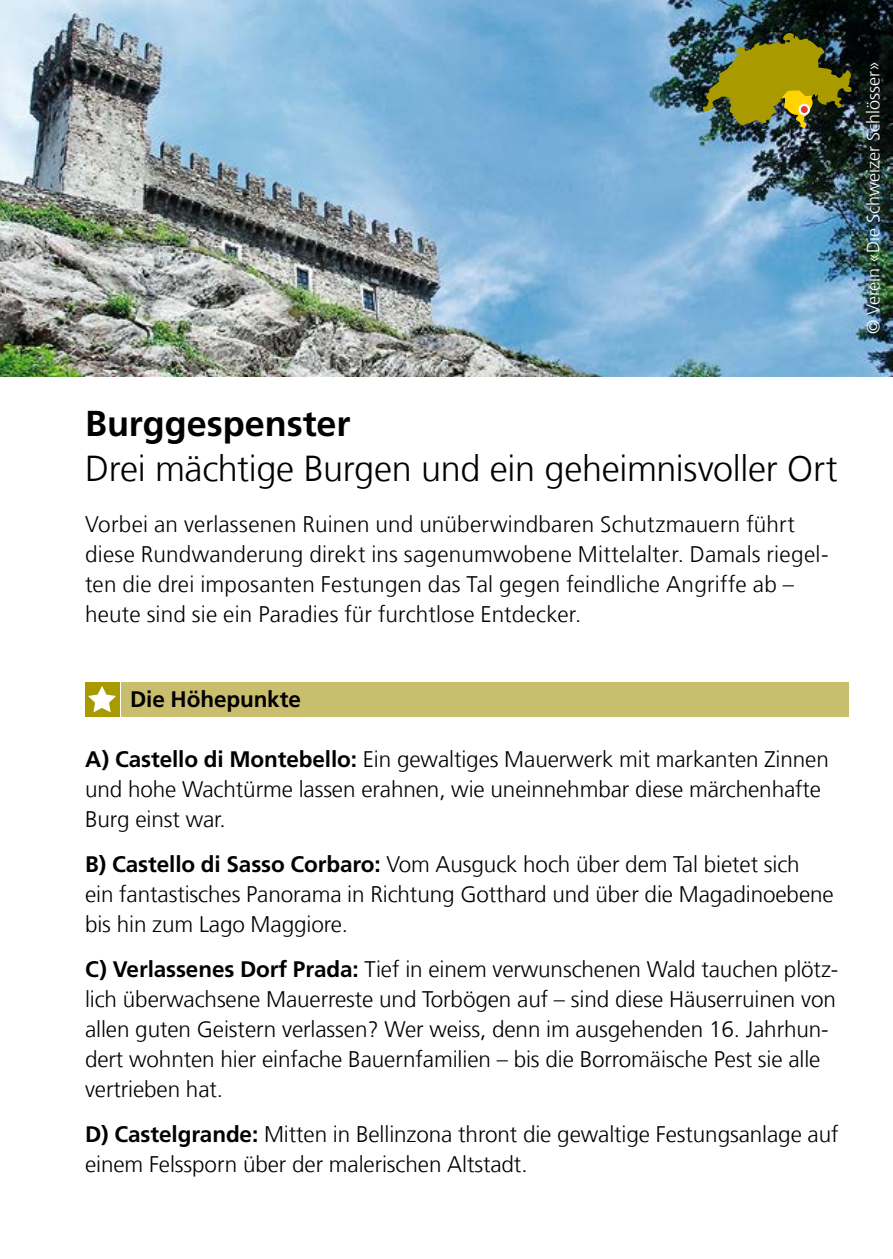
<style>
.page{position:relative;width:893px;height:1259px;background:#fff}
.page>*{position:absolute;margin:0;border:0;box-sizing:border-box;transform-origin:0 0}
.t1{font:300 36px "Frutiger LT Com";letter-spacing:-.01em;color:#000}
.t2{font:700 36px "Frutiger LT Com";color:#000}
.t3{font:300 22.5px/30px "Frutiger LT Com";letter-spacing:-.005em;color:#000}
.t4{font:700 22.5px "Frutiger LT Com";letter-spacing:-.005em;color:#000}
.t5{font:300 18px "Frutiger LT Com";color:#fff}
.s1{font-weight:700}
</style>
<div class="page">
<img style="left:0;top:0;width:893px;height:377px">
<img style="left:703px;top:31px;width:149px;height:98px">
<svg style="left:798px;top:104px;width:12px;height:11px"></svg>
<div style="left:801px;top:106px;width:7px;height:7px;background:#e73928;border-radius:50%"></div>
<div style="left:121px;top:682px;width:728px;height:34px;background:#c9bd6e"></div>
<div style="left:85px;top:682px;width:34px;height:34px;background:#a99a00"></div>
<svg style="left:88px;top:686px;width:28px;height:26px"></svg>
<p class="t5" style="left:863px;top:334px;width:274px;rotate:-90deg">© Verein «Die Schweizer Schlösser»</p>
<h1 class="t2" style="left:85px;top:402px;width:267px">Burggespenster</h1>
<h2 class="t1" style="left:85px;top:447px;width:754px">Drei mächtige Burgen und ein geheimnisvoller Ort</h2>
<p class="t3" style="left:85px;top:509px;width:745px">Vorbei an verlassenen Ruinen und unüberwindbaren Schutzmauern führt diese Rundwanderung direkt ins sagenumwobene Mittelalter. Damals riegel&shy;ten die drei imposanten Festungen das Tal gegen feindliche Angriffe ab – heute sind sie ein Paradies für furchtlose Entdecker.</p>
<h2 class="t4" style="left:130px;top:686px;width:172px">Die Höhepunkte</h2>
<h3 class="t3" style="left:85px;top:744px;width:745px"><span class="s1">A) Castello di Montebello:</span> Ein gewaltiges Mauerwerk mit markanten Zinnen</h3>
<p class="t3" style="left:85px;top:774px;width:738px">und hohe Wachtürme lassen erahnen, wie uneinnehmbar diese märchenhafte<br>Burg einst war.</p>
<h3 class="t3" style="left:85px;top:849px;width:716px"><span class="s1">B) Castello di Sasso Corbaro:</span> Vom Ausguck hoch über dem Tal bietet sich</h3>
<p class="t3" style="left:85px;top:879px;width:750px">ein fantastisches Panorama in Richtung Gotthard und über die Magadinoebene bis hin zum Lago Maggiore.</p>
<h3 class="t3" style="left:85px;top:954px;width:755px"><span class="s1">C) Verlassenes Dorf Prada:</span> Tief in einem verwunschenen Wald tauchen plötz-</h3>
<p class="t3" style="left:85px;top:984px;width:752px">lich überwachsene Mauerreste und Torbögen auf – sind diese Häuserruinen von allen guten Geistern verlassen? Wer weiss, denn im ausgehenden 16. Jahrhun&shy;dert wohnten hier einfache Bauernfamilien – bis die Borromäische Pest sie alle vertrieben hat.</p>
<h3 class="t3" style="left:85px;top:1119px;width:755px"><span class="s1">D) Castelgrande:</span> Mitten in Bellinzona thront die gewaltige Festungsanlage auf</h3>
<p class="t3" style="left:85px;top:1149px;width:444px">einem Felssporn über der malerischen Altstadt.</p>
</div>
